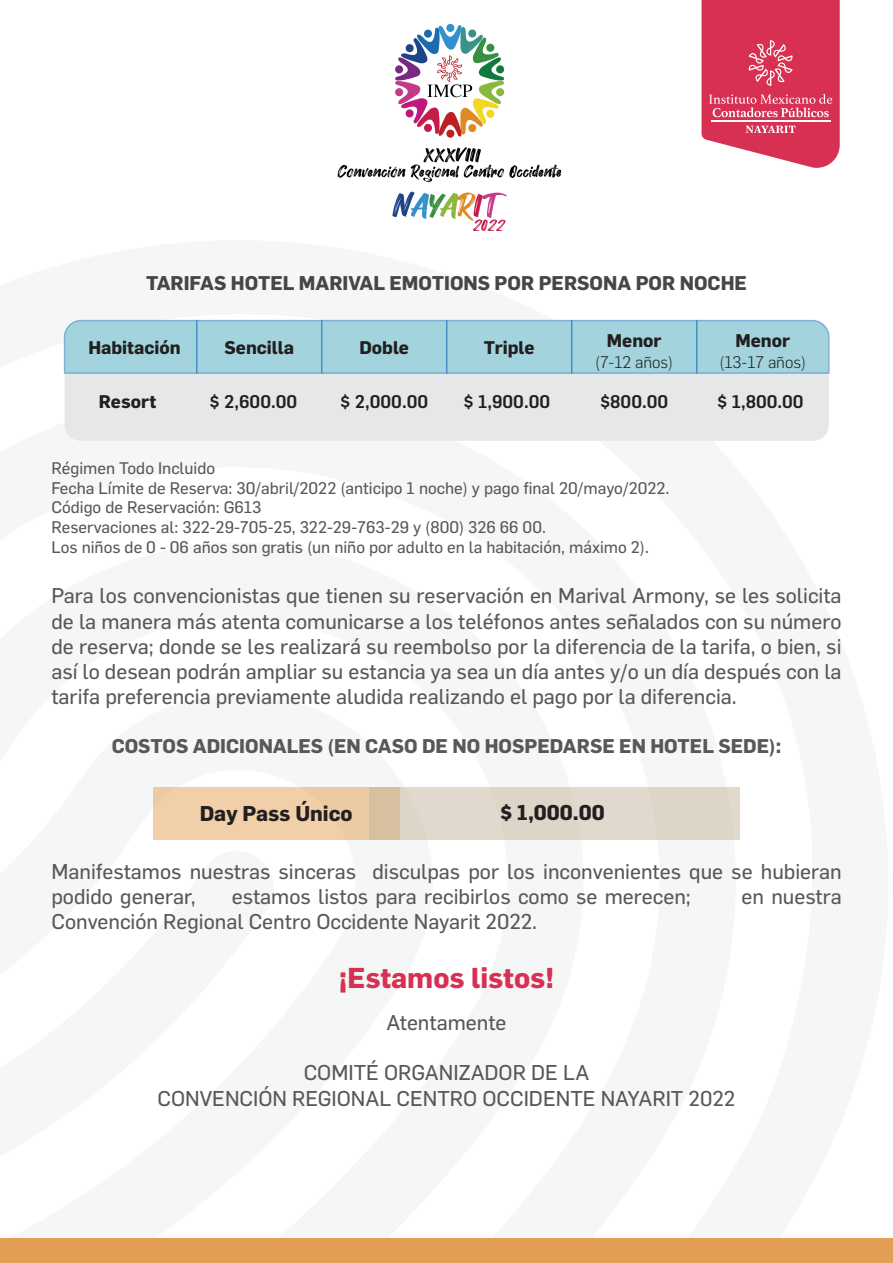
<style>
.page{position:relative;width:893px;height:1263px;background:#fff}
.page>*{position:absolute;margin:0;border:0;box-sizing:border-box;transform-origin:0 0}
.t1{font:700 28.2px "Flama";color:#d83053}
.t2{font:21px/25.2px "Flama Basic";color:#57585a;text-align:justify}
.t3{font:700 21px "Flama";color:#231f20}
.t4{font:700 19.5px "Flama";color:#57585a}
.t5{font:700 19.5px "Flama";color:#454647}
.t6{font:700 18px "Flama";color:#231f20}
.t7{font:500 18px "Flama";color:#231f20}
.t8{font:16.5px/19.8px "Flama Basic";color:#57585a}
.t9{font:300 16.5px "Flama";color:#231f20}
</style>
<div class="page">
<svg style="left:701px;top:0;width:139px;height:168px;background:#dd4e6c"></svg>
<img style="left:337px;top:24px;width:225px;height:208px">
<div style="left:0;top:1238px;width:893px;height:25px;background:#e29f53"></div>
<div style="left:65px;top:321px;width:764px;height:120px;background:#e6e7e9;border-radius:16px"></div>
<svg style="left:64px;top:320px;width:132px;height:54px;background:#a1d2dc"></svg>
<svg style="left:697px;top:320px;width:133px;height:54px;background:#a1d2dc"></svg>
<div style="left:196px;top:320px;width:126px;height:54px;background:#a3d4dd"></div>
<div style="left:321px;top:320px;width:126px;height:54px;background:#a3d4dd"></div>
<div style="left:446px;top:320px;width:126px;height:54px;background:#a3d4dd"></div>
<div style="left:571px;top:320px;width:126px;height:54px;background:#a3d4dd"></div>
<div style="left:153px;top:787px;width:246px;height:52px;background:#f0cfa9"></div>
<svg style="left:370px;top:787px;width:370px;height:53px;background:#ddd5c6"></svg>
<p class="t5" style="left:146px;top:269px;width:602px">TARIFAS HOTEL MARIVAL EMOTIONS POR PERSONA POR NOCHE</p>
<p class="t6" style="left:88px;top:334px;width:94px">Habitación</p>
<p class="t6" style="left:224px;top:334px;width:71px">Sencilla</p>
<p class="t6" style="left:359px;top:334px;width:51px">Doble</p>
<p class="t6" style="left:484px;top:334px;width:52px">Triple</p>
<p class="t6" style="left:607px;top:327px;width:56px">Menor</p>
<p class="t9" style="left:595px;top:350px;width:80px">(7-12 años)</p>
<p class="t6" style="left:735px;top:327px;width:56px">Menor</p>
<p class="t9" style="left:719px;top:350px;width:88px">(13-17 años)</p>
<p class="t6" style="left:99px;top:389px;width:59px">Resort</p>
<p class="t7" style="left:210px;top:389px;width:89px">$ 2,600.00</p>
<p class="t7" style="left:340px;top:389px;width:89px">$ 2,000.00</p>
<p class="t7" style="left:464px;top:389px;width:88px">$ 1,900.00</p>
<p class="t7" style="left:600px;top:389px;width:70px">$800.00</p>
<p class="t7" style="left:717px;top:389px;width:88px">$ 1,800.00</p>
<p class="t8" style="left:51px;top:457px;width:619px">Régimen Todo Incluido<br>Fecha Límite de Reserva: 30/abril/2022 (anticipo 1 noche) y pago final 20/mayo/2022.<br>Código de Reservación: G613<br>Reservaciones al: 322-29-705-25, 322-29-763-29 y (800) 326 66 00.<br>Los niños de 0 - 06 años son gratis (un niño por adulto en la habitación, máximo 2).</p>
<p class="t2" style="left:51px;top:582px;width:792px">Para los convencionistas que tienen su reservación en Marival Armony, se les solicita de la manera más atenta comunicarse a los teléfonos antes señalados con su número de reserva; donde se les realizará su reembolso por la diferencia de la tarifa, o bien, si así lo desean podrán ampliar su estancia ya sea un día antes y/o un día después con la tarifa preferencia previamente aludida realizando el pago por la diferencia.</p>
<p class="t4" style="left:112px;top:732px;width:671px">COSTOS ADICIONALES (EN CASO DE NO HOSPEDARSE EN HOTEL SEDE):</p>
<p class="t3" style="left:200px;top:798px;width:154px">Day Pass Único</p>
<p class="t3" style="left:500px;top:797px;width:106px">$ 1,000.00</p>
<p class="t2" style="left:51px;top:857px;width:792px">Manifestamos nuestras sinceras disculpas por los inconvenientes que se hubieran podido generar,</p>
<p class="t2" style="left:232px;top:883px;width:460px">estamos listos para recibirlos como se merecen;</p>
<p class="t2" style="left:742px;top:883px;width:102px">en nuestra</p>
<p class="t2" style="left:51px;top:908px;width:487px">Convención Regional Centro Occidente Nayarit 2022.</p>
<h1 class="t1" style="left:339px;top:958px;width:217px">¡Estamos listos!</h1>
<p class="t2" style="left:386px;top:1009px;width:122px">Atentamente</p>
<p class="t2" style="left:158px;top:1059px;width:579px;text-align:center">COMITÉ ORGANIZADOR DE LA<br>CONVENCIÓN REGIONAL CENTRO OCCIDENTE NAYARIT 2022</p>
</div>
